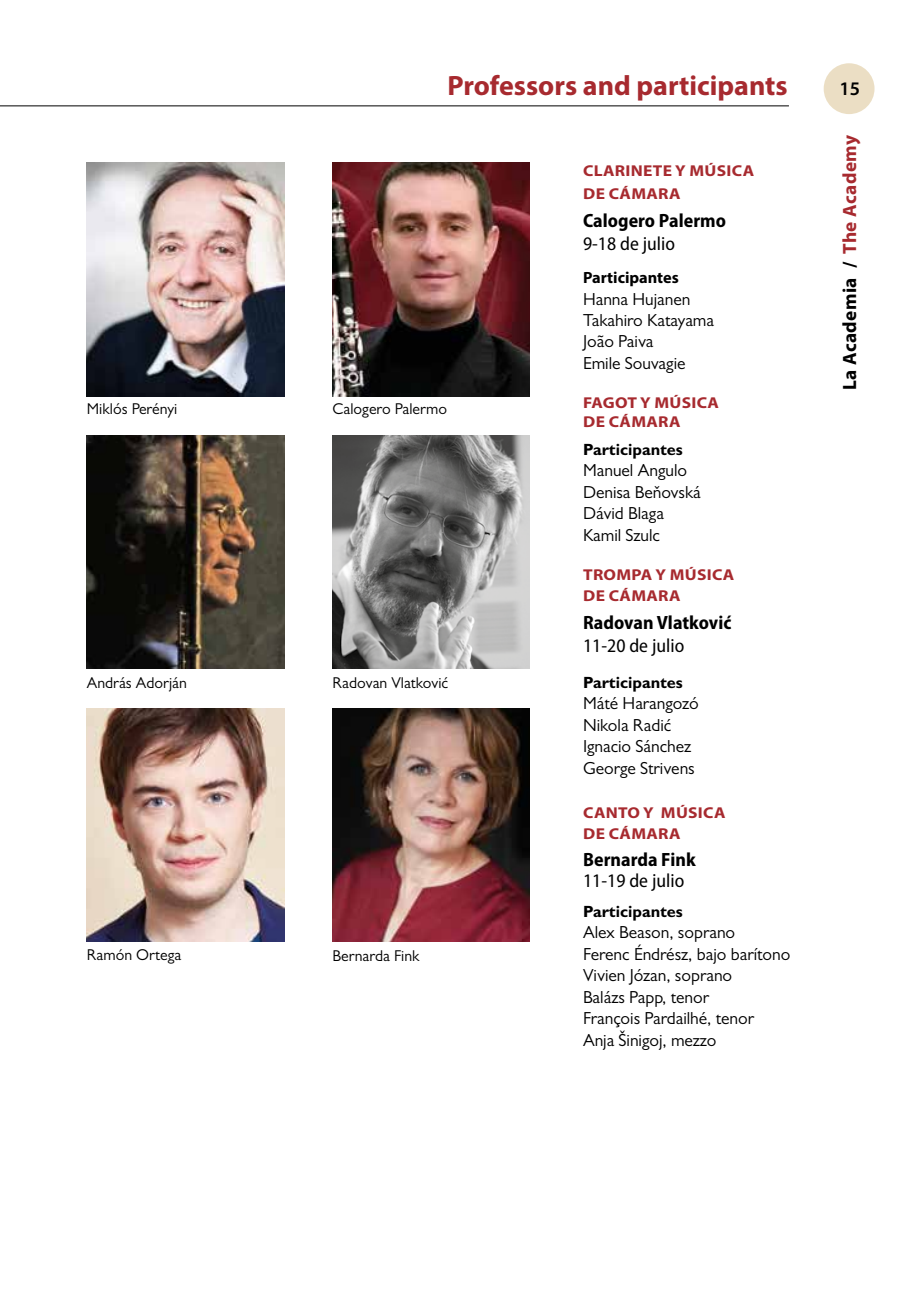
<style>
.page{position:relative;width:913px;height:1300px;background:#fff}
.page>*{position:absolute;margin:0;border:0;box-sizing:border-box;transform-origin:0 0}
.t1{font:700 28px "Myriad Pro";color:#a72a2f}
.t2{font:700 semi-condensed 19.25px "Myriad Pro";color:#000}
.t3{font:semi-condensed 19.25px "Myriad Pro";color:#000}
.t4{font:700 19.25px "Myriad Pro";letter-spacing:.02em;color:#000}
.t5{font:600 19.25px "Myriad Pro";color:#000}
.t6{font:17.5px/21.5px "Gill Sans MT Pro";color:#000}
.t7{font:700 16.28px "Gill Sans MT Pro";color:#000}
.t8{font:700 16.28px "Myriad Pro";color:#000}
.t9{font:700 15.75px/21px "Myriad Pro";letter-spacing:.015em;color:#a72a2f;scale:1.11 1}
.t10{font:15.75px "Gill Sans MT Pro";color:#000}
.s1{color:#a72a2f}
</style>
<div class="page">
<hr style="left:0;top:105px;width:789px;height:1px;background:#000">
<div style="left:823px;top:63px;width:51px;height:51px;background:#ebdec4;border-radius:50%"></div>
<img style="left:87px;top:708px;width:197px;height:233px">
<img style="left:87px;top:435px;width:197px;height:233px">
<img style="left:87px;top:163px;width:197px;height:233px">
<img style="left:332px;top:163px;width:198px;height:233px">
<img style="left:332px;top:708px;width:198px;height:233px">
<img style="left:332px;top:435px;width:198px;height:233px">
<h1 class="t1" style="left:447px;top:68px;width:342px">Professors and participants</h1>
<p class="t5" style="left:839px;top:76px;width:22px">15</p>
<p class="t10" style="left:87px;top:399px;width:92px">Miklós Perényi</p>
<p class="t10" style="left:87px;top:673px;width:101px">András Adorján</p>
<p class="t10" style="left:87px;top:945px;width:96px">Ramón Ortega</p>
<p class="t10" style="left:332px;top:399px;width:116px">Calogero Palermo</p>
<p class="t10" style="left:332px;top:673px;width:117px">Radovan Vlatković</p>
<p class="t10" style="left:332px;top:946px;width:88px">Bernarda Fink</p>
<p class="t9" style="left:583px;top:159px;width:156px;line-height:23.1px">CLARINETE Y MÚSICA<br>DE CÁMARA</p>
<p class="t2" style="left:583px;top:208px;width:144px">Calogero Palermo</p>
<p class="t3" style="left:583px;top:232px;width:94px">9-18 de julio</p>
<p class="t8" style="left:583px;top:267px;width:97px">Participantes</p>
<p class="t6" style="left:583px;top:288px;width:133px">Hanna Hujanen<br>Takahiro Katayama<br>João Paiva<br>Emile Souvagie</p>
<p class="t9" style="left:583px;top:393px;width:124px;line-height:19.2px">FAGOT Y MÚSICA<br>DE CÁMARA</p>
<p class="t7" style="left:583px;top:439px;width:101px">Participantes</p>
<p class="t6" style="left:583px;top:459px;width:119px">Manuel Angulo<br>Denisa Beňovská<br>Dávid Blaga<br>Kamil Szulc</p>
<p class="t9" style="left:583px;top:563px;width:138px">TROMPA Y MÚSICA<br>DE CÁMARA</p>
<p class="t2" style="left:583px;top:610px;width:150px">Radovan Vlatković</p>
<p class="t3" style="left:583px;top:634px;width:103px">11-20 de julio</p>
<p class="t7" style="left:583px;top:672px;width:101px">Participantes</p>
<p class="t6" style="left:583px;top:692px;width:117px">Máté Harangozó<br>Nikola Radić<br>Ignacio Sánchez<br>George Strivens</p>
<p class="t9" style="left:583px;top:801px;width:130px">CANTO Y MÚSICA<br>DE CÁMARA</p>
<p class="t2" style="left:583px;top:847px;width:114px">Bernarda Fink</p>
<p class="t3" style="left:583px;top:869px;width:103px">11-19 de julio</p>
<p class="t7" style="left:583px;top:901px;width:101px">Participantes</p>
<p class="t6" style="left:583px;top:921px;width:209px">Alex Beason, soprano<br>Ferenc Éndrész, bajo barítono<br>Vivien Józan, soprano<br>Balázs Papp, tenor<br>François Pardailhé, tenor<br>Anja Šinigoj, mezzo</p>
<p class="t4" style="left:837px;top:390px;width:256px;rotate:-90deg">La Academia / <span class="s1">The Academy</span></p>
</div>
